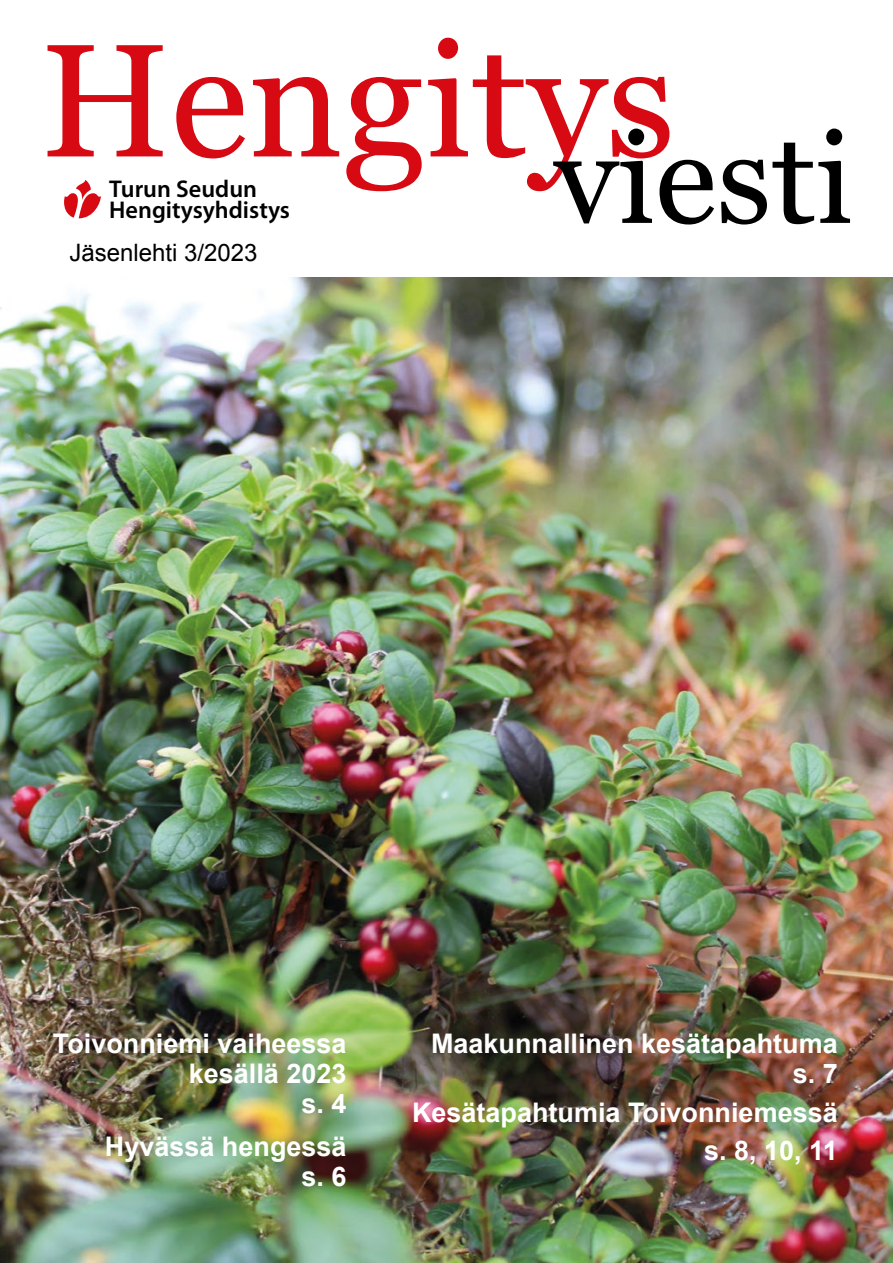
<style>
.page{position:relative;width:893px;height:1263px;background:#fff}
.page>*{position:absolute;margin:0;border:0;box-sizing:border-box;transform-origin:0 0}
.t1{font:160.5px "Georgia";color:#d70913}
.t2{font:700 27px/30px "Arial";color:#fff;text-align:right}
.t3{font:600 24.3px/21px "Myriad Pro";color:#000}
.t4{font:24px "Arial";color:#000}
</style>
<div class="page">
<img style="left:0;top:277px;width:893px;height:986px">
<svg style="left:64px;top:180px;width:37px;height:38px"></svg>
<h1 class="t1" style="left:40px;top:-16px;width:815px">Hengitys<sub>viesti</sub></h1>
<p class="t3" style="left:109px;top:179px;width:182px">Turun Seudun<br>Hengitysyhdistys</p>
<p class="t4" style="left:69px;top:237px;width:190px">Jäsenlehti 3/2023</p>
<p class="t2" style="left:53px;top:1030px;width:295px">Toivonniemi vaiheessa kesällä 2023<br>s. 4</p>
<p class="t2" style="left:105px;top:1132px;width:243px">Hyvässä hengessä s. 6</p>
<p class="t2" style="left:431px;top:1030px;width:408px">Maakunnallinen kesätapahtuma s. 7</p>
<p class="t2" style="left:412px;top:1094px;width:427px;line-height:38.5px">Kesätapahtumia Toivonniemessä s. 8, 10, 11</p>
</div>
